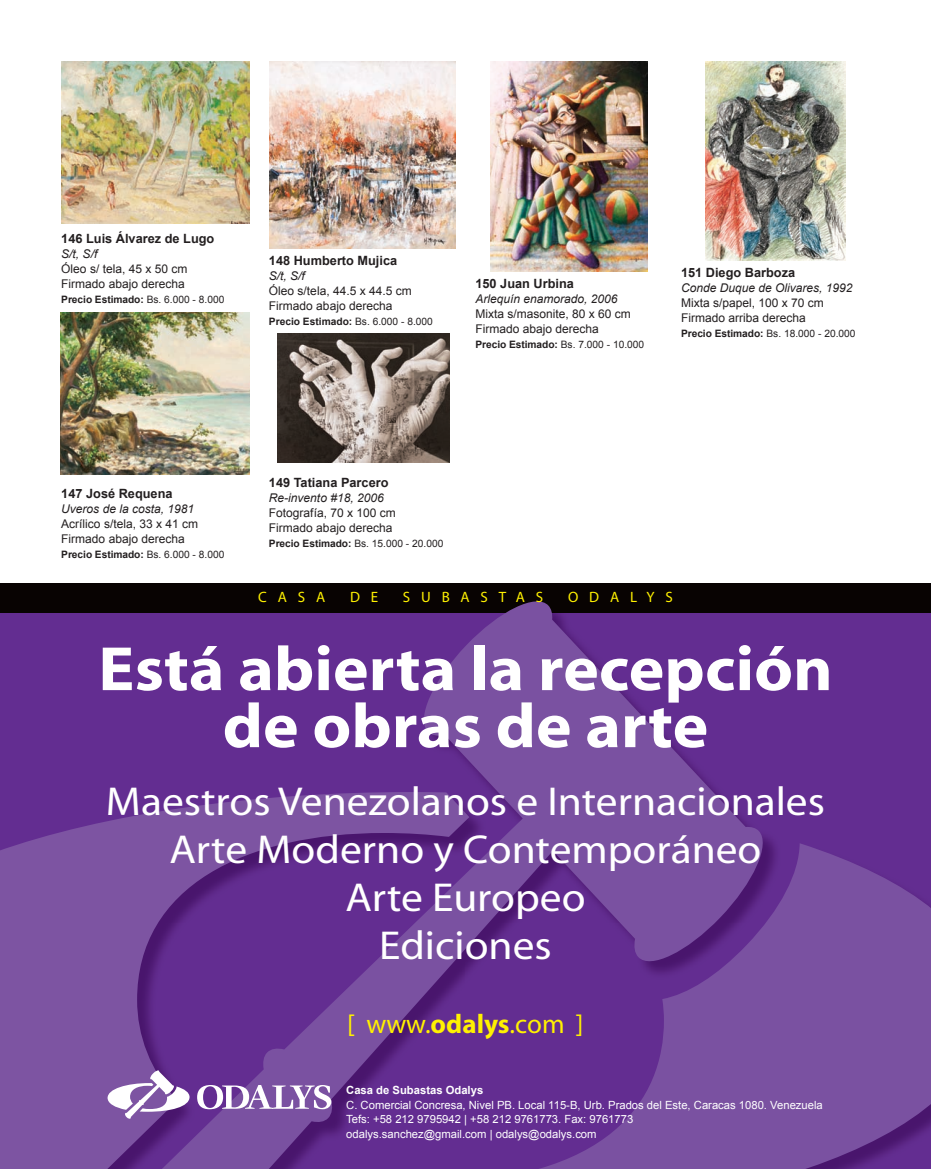
<style>
.page{position:relative;width:931px;height:1169px;background:#fff}
.page>*{position:absolute;margin:0;border:0;box-sizing:border-box;transform-origin:0 0}
.t1{font:700 63px/57px "Myriad";color:#fff;text-align:center;scale:1.07 1}
.t2{font:40.5px/48px "Myriad";color:#fff;text-align:center;scale:1.07 1}
.t3{font:27px "Myriad";color:#fff101}
.t4{font:15px "Myriad";letter-spacing:.72em;color:#fff101}
.t5{font:700 12.75px "Arial";color:#231f20}
.t6{font:12px/15px "Arial";color:#231f20}
.t7{font:italic 12px "Arial";color:#231f20}
.t8{font:11.25px/14.7px "Arial";color:#fff}
.t9{font:700 11.25px "Arial";color:#fff}
.t10{font:700 10.2px "Arial";letter-spacing:-.005em;color:#231f20}
.t11{font:10.2px "Arial";color:#231f20}
.s1{font-weight:400}
.s2{font-weight:700}
</style>
<div class="page">
<img style="left:277px;top:333px;width:172px;height:129px">
<img style="left:705px;top:61px;width:140px;height:199px">
<img style="left:60px;top:312px;width:190px;height:162px">
<img style="left:61px;top:61px;width:189px;height:163px">
<img style="left:490px;top:61px;width:157px;height:210px">
<img style="left:269px;top:61px;width:187px;height:187px">
<div style="left:0;top:583px;width:930px;height:29px;background:#080302"></div>
<div style="left:0;top:612px;width:930px;height:231px;background:#632d91"></div>
<svg style="left:59px;top:601px;width:711px;height:242px;background:#64348d"></svg>
<svg style="left:0;top:792px;width:469px;height:377px;background:#724499"></svg>
<svg style="left:273px;top:843px;width:657px;height:326px;background:#6c3d96"></svg>
<svg style="left:108px;top:1069px;width:81px;height:50px"></svg>
<svg style="left:197px;top:1085px;width:134px;height:24px"></svg>
<p class="t5" style="left:61px;top:230px;width:155px">146 Luis Álvarez de Lugo</p>
<p class="t7" style="left:61px;top:246px;width:38px">S/t, S/f</p>
<p class="t6" style="left:61px;top:261px;width:128px">Óleo s/ tela, 45 x 50 cm<br>Firmado abajo derecha</p>
<p class="t10" style="left:61px;top:292px;width:165px">Precio Estimado: <span class="s1">Bs. 6.000 - 8.000</span></p>
<p class="t5" style="left:269px;top:252px;width:130px">148 Humberto Mujica</p>
<p class="t7" style="left:269px;top:268px;width:38px">S/t, S/f</p>
<p class="t6" style="left:269px;top:284px;width:144px">Óleo s/tela, 44.5 x 44.5 cm<br>Firmado abajo derecha</p>
<p class="t10" style="left:269px;top:315px;width:165px">Precio Estimado: <span class="s1">Bs. 6.000 - 8.000</span></p>
<p class="t5" style="left:475px;top:275px;width:100px">150 Juan Urbina</p>
<p class="t7" style="left:475px;top:291px;width:144px">Arlequín enamorado, 2006</p>
<p class="t6" style="left:475px;top:306px;width:157px">Mixta s/masonite, 80 x 60 cm<br>Firmado abajo derecha</p>
<p class="t10" style="left:475px;top:337px;width:170px">Precio Estimado: <span class="s1">Bs. 7.000 - 10.000</span></p>
<p class="t5" style="left:681px;top:264px;width:116px">151 Diego Barboza</p>
<p class="t7" style="left:681px;top:280px;width:173px">Conde Duque de Olivares, 1992</p>
<p class="t6" style="left:681px;top:295px;width:144px">Mixta s/papel, 100 x 70 cm<br>Firmado arriba derecha</p>
<p class="t11" style="left:681px;top:326px;width:176px"><span class="s2">Precio Estimado:</span> Bs. 18.000 - 20.000</p>
<p class="t5" style="left:61px;top:485px;width:113px">147 José Requena</p>
<p class="t7" style="left:61px;top:501px;width:134px">Uveros de la costa, 1981</p>
<p class="t6" style="left:61px;top:516px;width:138px">Acrílico s/tela, 33 x 41 cm<br>Firmado abajo derecha</p>
<p class="t10" style="left:61px;top:547px;width:165px">Precio Estimado: <span class="s1">Bs. 6.000 - 8.000</span></p>
<p class="t5" style="left:269px;top:474px;width:121px">149 Tatiana Parcero</p>
<p class="t7" style="left:269px;top:490px;width:116px">Re-invento #18, 2006</p>
<p class="t6" style="left:269px;top:505px;width:128px">Fotografía, 70 x 100 cm<br>Firmado abajo derecha</p>
<p class="t11" style="left:269px;top:536px;width:176px"><span class="s2">Precio Estimado:</span> Bs. 15.000 - 20.000</p>
<p class="t4" style="left:258px;top:590px;width:68px">CASA</p>
<p class="t4" style="left:350px;top:590px;width:30px">D E</p>
<p class="t4" style="left:403px;top:590px;width:142px">SUBASTAS</p>
<p class="t4" style="left:568px;top:590px;width:106px">ODALYS</p>
<h1 class="t1" style="left:98px;top:642px;width:688px">Está abierta la recepción de obras de arte</h1>
<h2 class="t2" style="left:106px;top:779px;width:673px">Maestros Venezolanos e Internacionales<br>Arte Moderno y Contemporáneo<br>Arte Europeo<br>Ediciones</h2>
<h3 class="t3" style="left:347px;top:1010px;width:238px">[ www.<span class="s2">odalys</span>.com ]</h3>
<p class="t9" style="left:346px;top:1082px;width:138px">Casa de Subastas Odalys</p>
<p class="t8" style="left:346px;top:1097px;width:478px">C. Comercial Concresa, Nivel PB. Local 115-B, Urb. Prados del Este, Caracas 1080. Venezuela<br>Tefs: +58 212 9795942 | +58 212 9761773. Fax: 9761773<br>odalys.sanchez@gmail.com | odalys@odalys.com</p>
</div>
